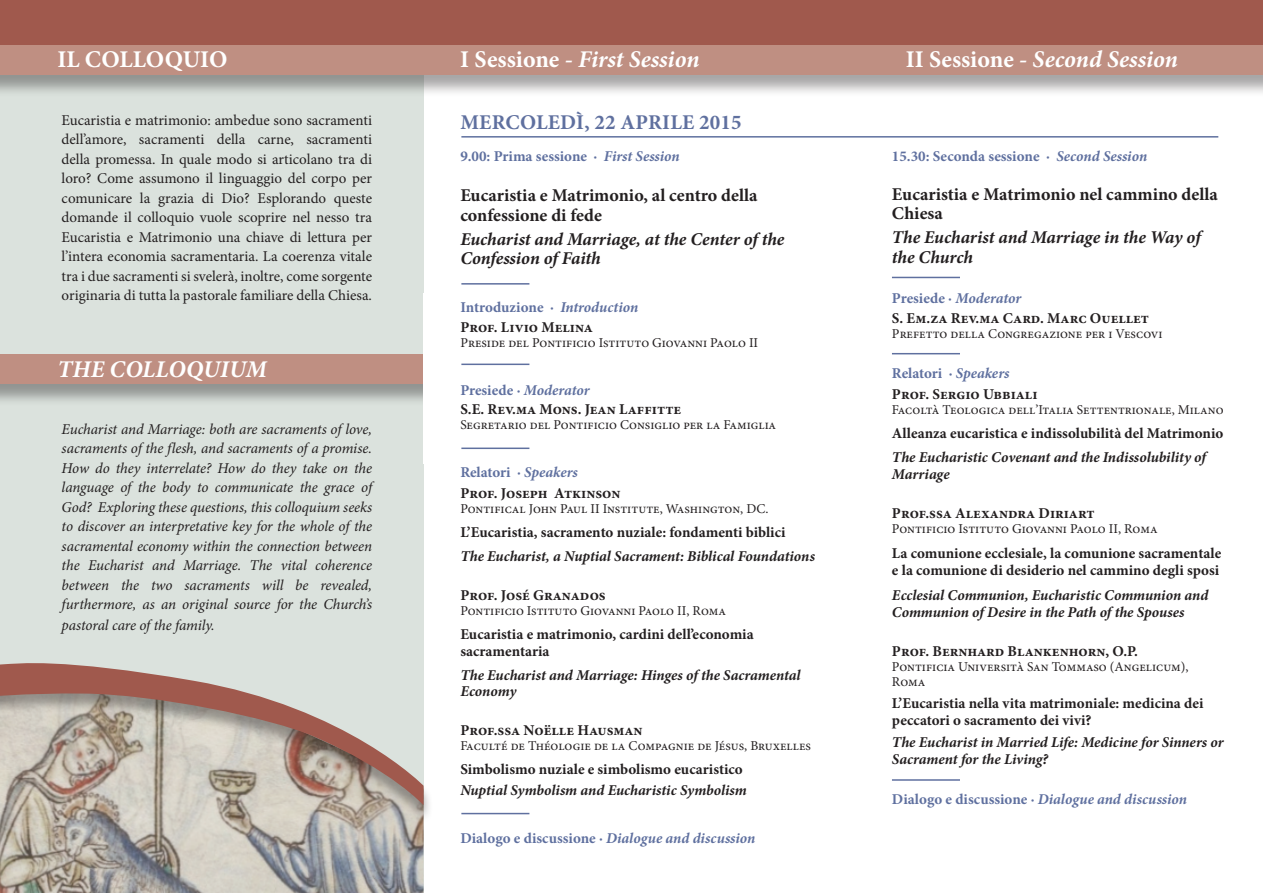
<style>
.page{position:relative;width:1263px;height:893px;background:#fff}
.page>*{position:absolute;margin:0;border:0;box-sizing:border-box;transform-origin:0 0}
.t1{font:italic 700 24px "Minion Pro";color:#fff}
.t2{font:700 24px "Minion Pro";color:#fff}
.t3{font:700 21px "Minion Pro";letter-spacing:.01em;color:#5f709f}
.t4{font:italic 700 18px/19.5px "Minion Pro";letter-spacing:-.005em;color:#231f20}
.t5{font:700 18px/19.5px "Minion Pro";letter-spacing:-.01em;color:#231f20}
.t6{font:700 15px/19.5px "Minion Pro";color:#231f20}
.t7{font:italic 15px/19.5px "Minion Pro";letter-spacing:-.01em;color:#231f20;text-align:justify}
.t8{font:15px/19.5px "Minion Pro";letter-spacing:.005em;color:#231f20;text-align:justify}
.t9{font:italic 700 15px/16.5px "Minion Pro";letter-spacing:-.005em;color:#231f20}
.t10{font:italic 700 15px "Minion Pro";letter-spacing:.005em;color:#5f709f}
.t11{font:700 15px "Minion Pro";color:#5f709f}
.t12{font:13.5px/15px "Minion Pro";color:#231f20}
.s1{font-style:normal}
.s2{font-style:italic}
.s3{color:#5f709f}
.s4{font-style:italic;color:#5f709f}
</style>
<div class="page">
<div style="left:0;top:0;width:423px;height:893px;background:#dbe2dd"></div>
<div style="left:0;top:0;width:1263px;height:73px;background:#a0594d"></div>
<div style="left:0;top:46px;width:1263px;height:51px;background:#231f20;opacity:.4"></div>
<div style="left:0;top:45px;width:1263px;height:29px;background:#bf8f82"></div>
<div style="left:0;top:355px;width:445px;height:51px;background:#231f20;opacity:.4"></div>
<div style="left:0;top:354px;width:425px;height:30px;background:#bf8f82"></div>
<hr style="left:461px;top:283px;width:68px;height:2px;background:#5f709f">
<hr style="left:461px;top:364px;width:68px;height:1px;background:#5f709f">
<hr style="left:461px;top:448px;width:68px;height:1px;background:#5f709f">
<hr style="left:461px;top:813px;width:68px;height:1px;background:#5f709f">
<hr style="left:892px;top:277px;width:68px;height:1px;background:#5f709f">
<hr style="left:892px;top:353px;width:68px;height:1px;background:#5f709f">
<hr style="left:892px;top:779px;width:68px;height:2px;background:#5f709f">
<img style="left:0;top:823px;width:423px;height:70px">
<div style="left:0;top:665px;width:433px;height:158px;background:#231f20;opacity:.4"></div>
<svg style="left:0;top:663px;width:423px;height:142px"></svg>
<div style="left:423px;top:293px;width:21px;height:170px;background:#fff"></div>
<hr style="left:461px;top:136px;width:757px;height:2px;background:#5f709f">
<h1 class="t2" style="left:57px;top:43px;width:171px">IL COLLOQUIO</h1>
<h1 class="t1" style="left:460px;top:43px;width:241px"><span class="s1">I Sessione</span> - First Session</h1>
<h1 class="t1" style="left:906px;top:43px;width:274px"><span class="s1">II Sessione</span> - Second Session</h1>
<p class="t8" style="left:62px;top:110px;width:312px">Eucaristia e matrimonio: ambedue sono sacramenti dell’amore, sacramenti della carne, sacramenti della promessa. In quale modo si articolano tra di loro? Come assumono il linguaggio del corpo per comunicare la grazia di Dio? Esplorando queste domande il colloquio vuole scoprire nel nesso tra Eucaristia e Matrimonio una chiave di lettura per l’intera economia sacramentaria. La coerenza vitale tra i due sacramenti si svelerà, inoltre, come sorgente originaria di tutta la pastorale familiare della Chiesa.</p>
<h1 class="t1" style="left:57px;top:352px;width:211px">THE COLLOQUIUM</h1>
<p class="t7" style="left:62px;top:419px;width:312px">Eucharist and Marriage: both are sacraments of love, sacraments of the flesh, and sacraments of a promise.<br>How do they interrelate? How do they take on the language of the body to communicate the grace of God? Exploring these questions, this colloquium seeks to discover an interpretative key for the whole of the sacramental economy within the connection between the Eucharist and Marriage. The vital coherence between the two sacraments will be revealed, furthermore, as an original source for the Church’s</p>
<p class="t7" style="left:62px;top:616px;width:154px">pastoral care of the family.</p>
<h2 class="t3" style="left:460px;top:108px;width:34px">Mercoled</h2>
<h2 class="t3" style="left:576px;top:108px;width:72px">ì, 22 Aprile</h2>
<h2 class="t3" style="left:699px;top:108px;width:44px">2015</h2>
<p class="t11" style="left:460px;top:145px;width:221px">9.00: Prima sessione · <span class="s2">First Session</span></p>
<p class="t5" style="left:460px;top:185px;width:299px">Eucaristia e Matrimonio, al centro della confessione di fede</p>
<p class="t4" style="left:460px;top:229px;width:326px">Eucharist and Marriage, at the Center of the<br>Confession of Faith</p>
<p class="t6" style="left:460px;top:297px;width:180px"><span class="s3">Introduzione ·</span> <span class="s4">Introduction<br></span>Prof. Livio Melina</p>
<p class="t12" style="left:460px;top:335px;width:299px">Preside del Pontificio Istituto Giovanni Paolo II</p>
<p class="t6" style="left:460px;top:380px;width:222px"><span class="s3">Presiede ·</span> <span class="s4">Moderator<br></span>S.E. Rev.ma Mons. Jean Laffitte</p>
<p class="t12" style="left:460px;top:417px;width:317px">Segretario del Pontificio Consiglio per la Famiglia</p>
<p class="t6" style="left:460px;top:462px;width:162px;line-height:21px"><span class="s3">Relatori ·</span> <span class="s4">Speakers<br></span>Prof. Joseph Atkinson</p>
<p class="t12" style="left:460px;top:501px;width:310px">Pontifical John Paul II Institute, Washington, DC.</p>
<p class="t6" style="left:460px;top:522px;width:327px">L’Eucaristia, sacramento nuziale: fondamenti biblici</p>
<p class="t9" style="left:460px;top:548px;width:356px">The Eucharist, a Nuptial Sacrament: Biblical Foundations</p>
<p class="t6" style="left:460px;top:585px;width:147px">Prof. José Granados</p>
<p class="t12" style="left:460px;top:603px;width:267px">Pontificio Istituto Giovanni Paolo II, Roma</p>
<p class="t6" style="left:460px;top:626px;width:295px;line-height:16.5px">Eucaristia e matrimonio, cardini dell’economia sacramentaria</p>
<p class="t9" style="left:460px;top:666px;width:342px">The Eucharist and Marriage: Hinges of the Sacramental<br>Economy</p>
<p class="t6" style="left:460px;top:720px;width:184px">Prof.ssa Noëlle Hausman</p>
<p class="t12" style="left:460px;top:738px;width:352px">Faculté de Théologie de la Compagnie de Jésus, Bruxelles</p>
<p class="t6" style="left:460px;top:759px;width:284px">Simbolismo nuziale e simbolismo eucaristico</p>
<p class="t9" style="left:460px;top:782px;width:288px">Nuptial Symbolism and Eucharistic Symbolism</p>
<p class="t10" style="left:460px;top:828px;width:297px"><span class="s1">Dialogo e discussione ·</span> Dialogue and discussion</p>
<p class="t11" style="left:892px;top:145px;width:257px">15.30: Seconda sessione · <span class="s2">Second Session</span></p>
<p class="t5" style="left:892px;top:184px;width:328px">Eucaristia e Matrimonio nel cammino della<br>Chiesa</p>
<p class="t4" style="left:892px;top:227px;width:310px">The Eucharist and Marriage in the Way of the Church</p>
<p class="t6" style="left:892px;top:289px;width:259px"><span class="s3">Presiede ·</span> <span class="s4">Moderator<br></span>S. Em.za Rev.ma Card. Marc Ouellet</p>
<p class="t12" style="left:892px;top:326px;width:272px">Prefetto della Congregazione per i Vescovi</p>
<p class="t6" style="left:892px;top:363px;width:147px;line-height:21px"><span class="s3">Relatori ·</span> <span class="s4">Speakers<br></span>Prof. Sergio Ubbiali</p>
<p class="t12" style="left:892px;top:403px;width:333px">Facoltà Teologica dell’Italia Settentrionale, Milano</p>
<p class="t6" style="left:892px;top:424px;width:333px">Alleanza eucaristica e indissolubilità del Matrimonio</p>
<p class="t9" style="left:892px;top:449px;width:316px">The Eucharistic Covenant and the Indissolubility of<br>Marriage</p>
<p class="t6" style="left:892px;top:503px;width:204px">Prof.ssa Alexandra Diriart</p>
<p class="t12" style="left:892px;top:521px;width:267px">Pontificio Istituto Giovanni Paolo II, Roma</p>
<p class="t6" style="left:892px;top:545px;width:331px;line-height:16.5px">La comunione ecclesiale, la comunione sacramentale e la comunione di desiderio nel cammino degli sposi</p>
<p class="t9" style="left:892px;top:587px;width:318px">Ecclesial Communion, Eucharistic Communion and<br>Communion of Desire in the Path of the Spouses</p>
<p class="t6" style="left:892px;top:641px;width:247px">Prof. Bernhard Blankenhorn, O.P.</p>
<p class="t12" style="left:892px;top:659px;width:298px">Pontificia Università San Tommaso (Angelicum),<br>Roma</p>
<p class="t6" style="left:892px;top:695px;width:313px;line-height:16.5px">L’Eucaristia nella vita matrimoniale: medicina dei peccatori o sacramento dei vivi?</p>
<p class="t9" style="left:892px;top:734px;width:333px">The Eucharist in Married Life: Medicine for Sinners or<br>Sacrament for the Living?</p>
<p class="t10" style="left:892px;top:789px;width:297px"><span class="s1">Dialogo e discussione ·</span> Dialogue and discussion</p>
</div>
